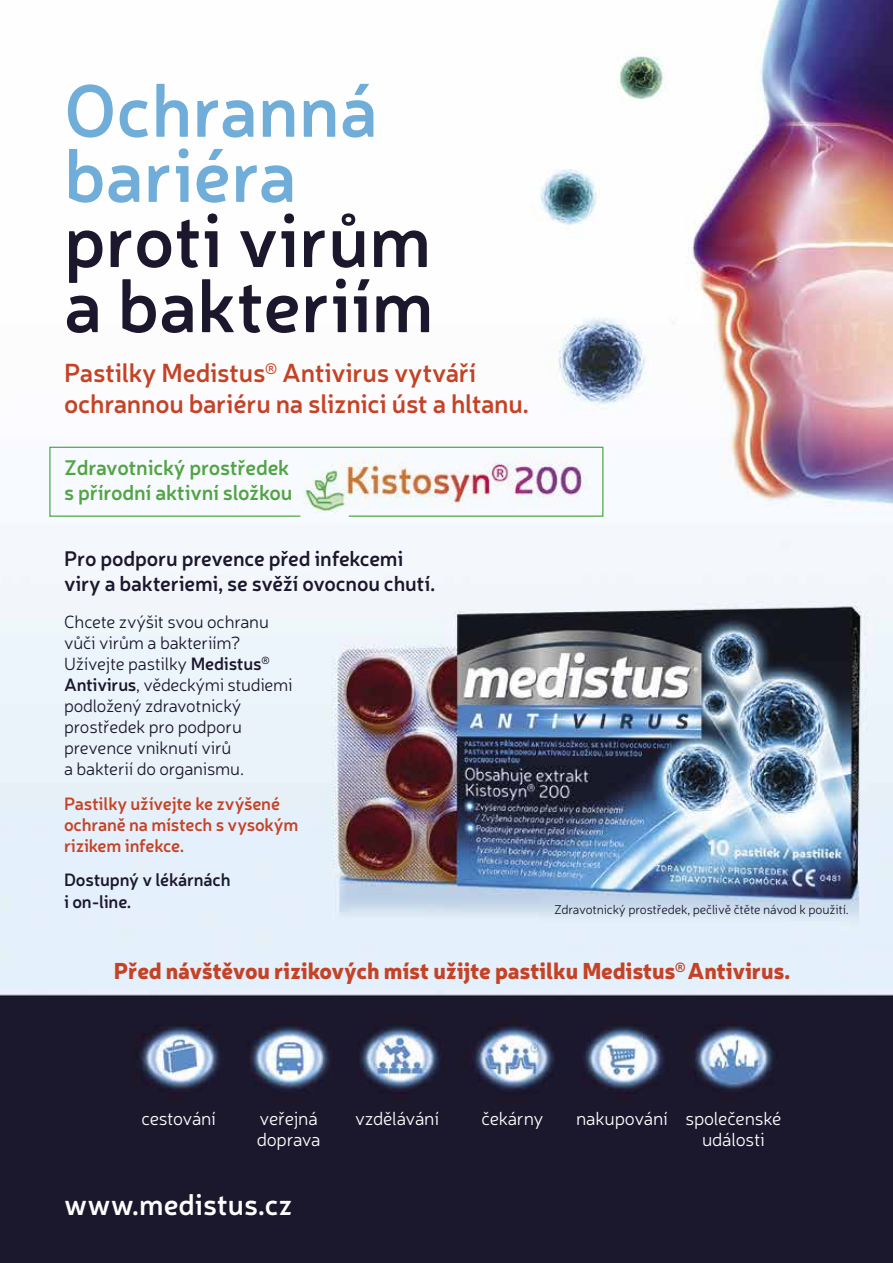
<style>
.page{position:relative;width:893px;height:1263px;background:#fff}
.page>*{position:absolute;margin:0;border:0;box-sizing:border-box;transform-origin:0 0}
.t1{font:600 73.8px/65.1px "Neris";color:#1c172c}
.t2{font:600 73.8px/65.1px "Neris";color:#70aed9}
.t3{font:600 29.1px "Neris";color:#fff}
.t4{font:600 26.1px/30.5px "Neris";letter-spacing:-.01em;color:#c44326}
.t5{font:900 22.65px "Neris";letter-spacing:-.01em;color:#c44326}
.t6{font:600 21px/25.2px "Neris";letter-spacing:-.01em;color:#1c172c}
.t7{font:600 21px/25.2px "Neris";letter-spacing:-.01em;color:#51a443}
.t8{font:300 18.6px/21px "Neris";letter-spacing:-.01em;color:#fff}
.t9{font:300 17.85px/21px "Neris";letter-spacing:-.01em;color:#1c172c}
.t10{font:600 17.85px/21px "Neris";letter-spacing:-.01em;color:#c44326}
.t11{font:600 17.85px/21.3px "Neris";letter-spacing:-.01em;color:#1c172c}
.t12{font:300 12.9px "Neris";letter-spacing:-.01em;color:#1c172c}
.s1{font-weight:600}
</style>
<div class="page">
<img style="left:0;top:0;width:893px;height:1263px">
<svg style="left:49px;top:446px;width:555px;height:71px"></svg>
<h1 class="t2" style="left:64px;top:75px;width:315px">Ochranná bariéra</h1>
<h1 class="t1" style="left:64px;top:205px;width:371px">proti virům a bakteriím</h1>
<h3 class="t4" style="left:64px;top:357px;width:467px">Pastilky Medistus<sup>®</sup> Antivirus vytváří ochrannou bariéru na sliznici úst a hltanu.</h3>
<p class="t7" style="left:64px;top:454px;width:230px">Zdravotnický prostředek s přírodní aktivní složkou</p>
<p class="t6" style="left:64px;top:545px;width:373px">Pro podporu prevence před infekcemi viry a bakteriemi, se svěží ovocnou chutí.</p>
<p class="t9" style="left:64px;top:610px;width:230px">Chcete zvýšit svou ochranu vůči virům a bakteriím?<br>Užívejte pastilky <span class="s1">Medistus</span><sup>®<br></sup><span class="s1">Antivirus</span>, vědeckými studiemi podložený zdravotnický prostředek pro podporu prevence vniknutí virů<br>a bakterií do organismu.</p>
<p class="t10" style="left:64px;top:793px;width:236px">Pastilky užívejte ke zvýšené ochraně na místech s vysokým rizikem infekce.</p>
<p class="t11" style="left:64px;top:869px;width:168px">Dostupný v lékárnách i on-line.</p>
<p class="t12" style="left:554px;top:901px;width:296px">Zdravotnický prostředek, pečlivě čtěte návod k použití.</p>
<p class="t5" style="left:114px;top:954px;width:678px">Před návštěvou rizikových míst užijte pastilku Medistus<sup>®</sup> Antivirus.</p>
<p class="t8" style="left:141px;top:1108px;width:76px">cestování</p>
<p class="t8" style="left:257px;top:1108px;width:65px">veřejná doprava</p>
<p class="t8" style="left:355px;top:1108px;width:85px">vzdělávání</p>
<p class="t8" style="left:481px;top:1108px;width:64px">čekárny</p>
<p class="t8" style="left:702px;top:1108px;width:81px;text-indent:-126px">nakupování společenské události</p>
<h2 class="t3" style="left:64px;top:1185px;width:230px">www.medistus.cz</h2>
</div>
